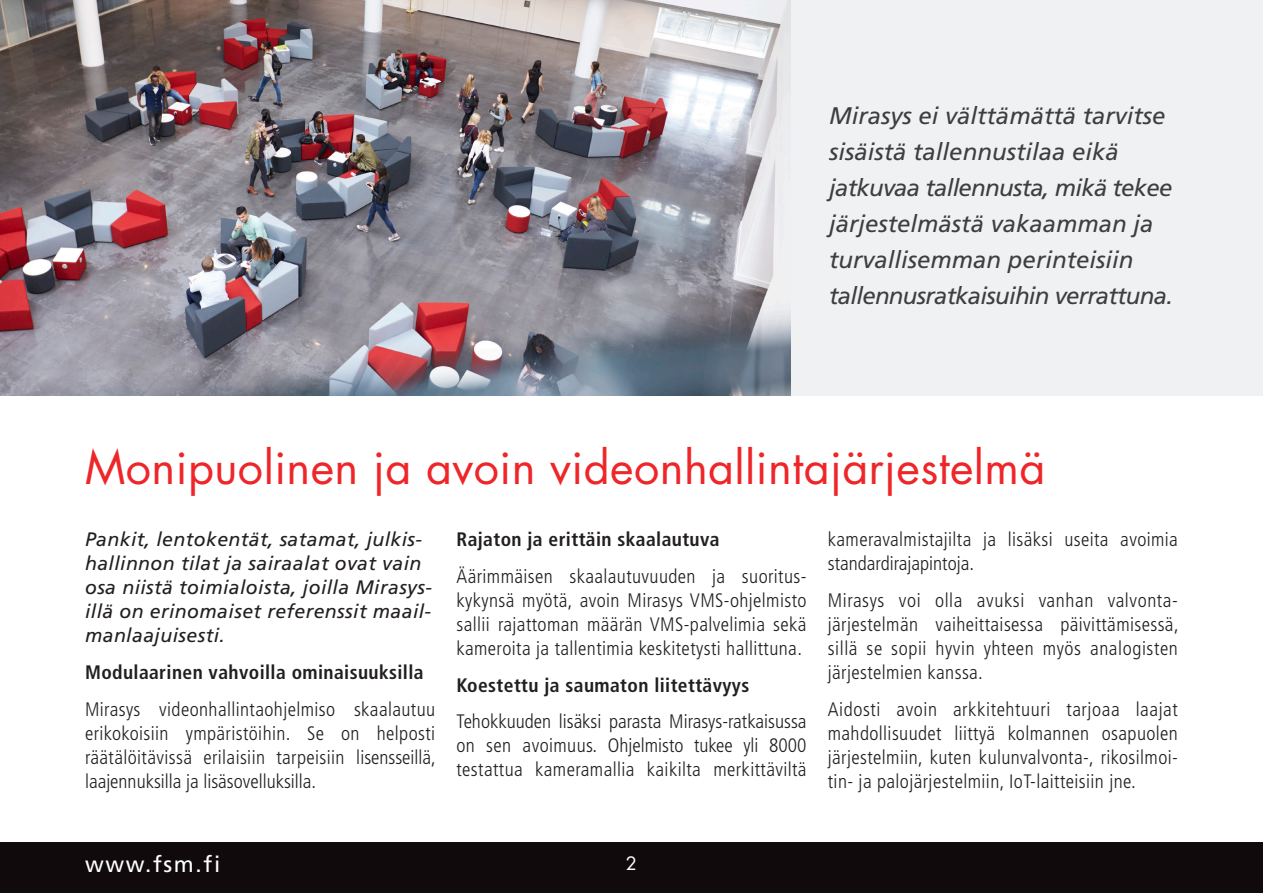
<style>
.page{position:relative;width:1263px;height:893px;background:#fff}
.page>*{position:absolute;margin:0;border:0;box-sizing:border-box;transform-origin:0 0}
.t1{font:45px "Futura Std";letter-spacing:.01em;color:#ee2629}
.t2{font:italic 24px/36px "Frutiger LT Std";color:#3e3e3f}
.t3{font:22.5px "Frutiger LT Std";letter-spacing:.075em;color:#fff}
.Leipis{font:300 condensed 19.5px/24px "Frutiger LT Std";letter-spacing:.02em;color:#231f20;text-align:justify}
.Ingressi{font:italic 19.5px/24px "Frutiger LT Std";letter-spacing:.02em;color:#231f20}
.Leipis-2{font:700 condensed 19.5px "Frutiger LT Std";letter-spacing:.02em;color:#231f20}
.Ingressi-2{font:700 condensed 19.5px "Frutiger LT Std";letter-spacing:.02em;color:#231f20}
.t4{font:18px "Futura Std";color:#fff}
</style>
<div class="page">
<div style="left:753px;top:0;width:510px;height:395px;background:#f0f1f2"></div>
<div style="left:0;top:842px;width:1263px;height:51px;background:#110a0c"></div>
<img style="left:0;top:0;width:791px;height:395px">
<p class="t2" style="left:829px;top:98px;width:345px">Mirasys ei välttämättä tarvitse sisäistä tallennustilaa eikä jatkuvaa tallennusta, mikä tekee järjestelmästä vakaamman ja turvallisemman perinteisiin tallennusratkaisuihin verrattuna.</p>
<p class="t1" style="left:85px;top:438px;width:962px">Monipuolinen ja avoin videonhallintajärjestelmä</p>
<p class="Ingressi" style="left:85px;top:527px;width:348px">Pankit, lentokentät, satamat, julkis&shy;hallinnon tilat ja sairaalat ovat vain osa niistä toimialoista, joilla Mirasys&shy;illä on erinomaiset referenssit maail&shy;manlaajuisesti.</p>
<p class="Ingressi-2" style="left:85px;top:661px;width:340px">Modulaarinen vahvoilla ominaisuuksilla</p>
<p class="Leipis" style="left:85px;top:697px;width:352px">Mirasys videonhallintaohjelmiso skaalautuu erikokoisiin ympäristöihin. Se on helposti räätälöitävissä erilaisiin tarpeisiin lisensseillä, laajennuksilla ja lisäsovelluksilla.</p>
<p class="Leipis-2" style="left:456px;top:528px;width:265px">Rajaton ja erittäin skaalautuva</p>
<p class="Leipis" style="left:456px;top:564px;width:352px">Äärimmäisen skaalautuvuuden ja suoritus&shy;kykynsä myötä, avoin Mirasys VMS-ohjelmisto sallii rajattoman määrän VMS-palvelimia sekä kameroita ja tallentimia keskitetysti hallittuna.</p>
<p class="Leipis-2" style="left:456px;top:673px;width:294px">Koestettu ja saumaton liitettävyys</p>
<p class="Leipis" style="left:456px;top:710px;width:352px">Tehokkuuden lisäksi parasta Mirasys-ratkaisussa on sen avoimuus. Ohjelmisto tukee yli 8000 testattua kameramallia kaikilta merkittäviltä</p>
<p class="Leipis" style="left:828px;top:528px;width:352px">kameravalmistajilta ja lisäksi useita avoimia standardirajapintoja.</p>
<p class="Leipis" style="left:828px;top:588px;width:352px">Mirasys voi olla avuksi vanhan valvonta&shy;järjestelmän vaiheittaisessa päivittämisessä, sillä se sopii hyvin yhteen myös analogisten järjestelmien kanssa.</p>
<p class="Leipis" style="left:828px;top:697px;width:352px">Aidosti avoin arkkitehtuuri tarjoaa laajat mahdollisuudet liittyä kolmannen osapuolen järjestelmiin, kuten kulunvalvonta-, rikosilmoi&shy;tin- ja palojärjestelmiin, IoT-laitteisiin jne.</p>
<p class="t3" style="left:85px;top:850px;width:137px">www.fsm.fi</p>
<p class="t4" style="left:626px;top:851px;width:13px">2</p>
</div>
